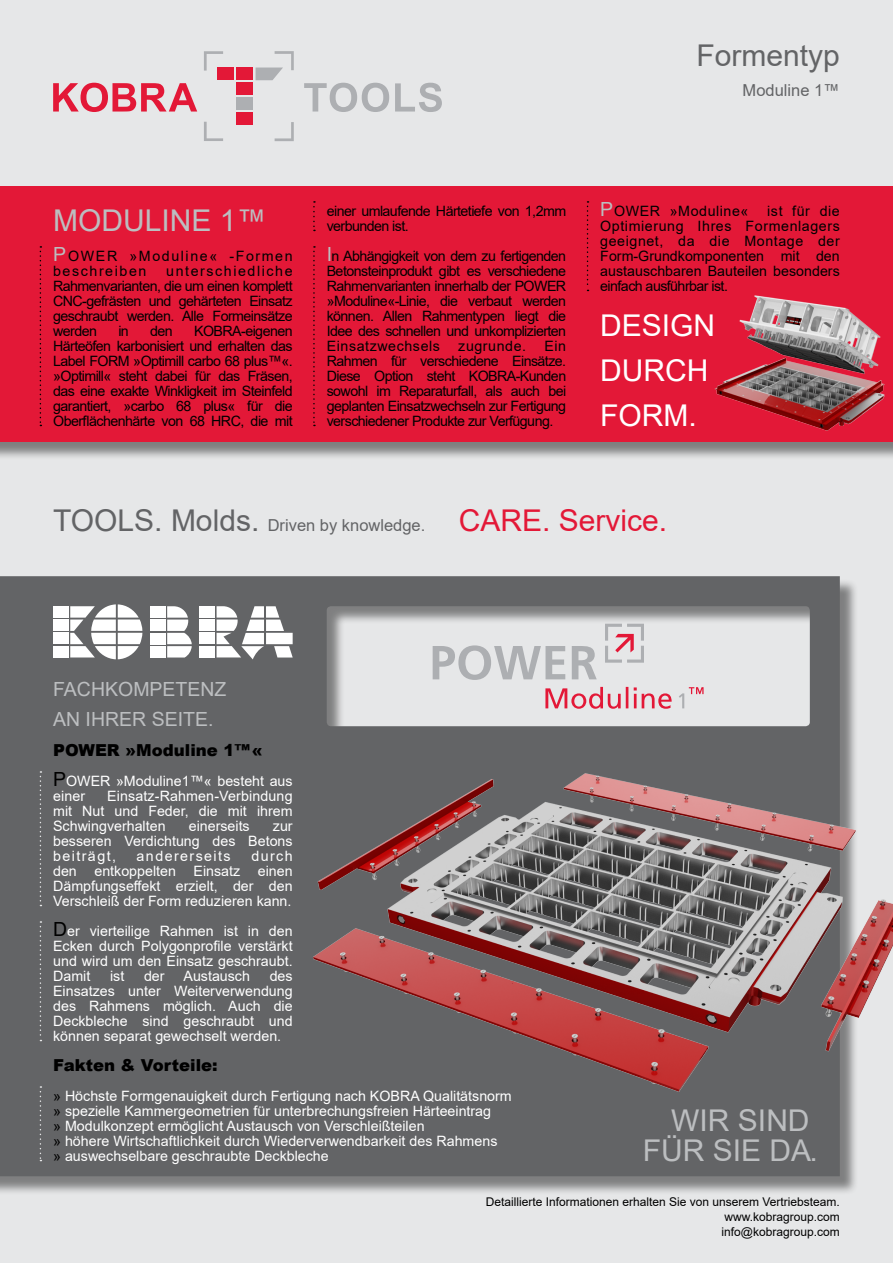
<style>
.page{position:relative;width:893px;height:1263px;background:#e6e7e8}
.page>*{position:absolute;margin:0;border:0;box-sizing:border-box;transform-origin:0 0}
.t1{font:30px/30px "Arial";color:#bcbec0;text-align:right}
.t2{font:30px/45px "Arial";color:#fff}
.t3{font:30px "Arial";color:#636466}
.t4{font:19.5px/30px "Arial";color:#bcbec0}
.t5{font:16.5px "Arial";color:#636466}
.t6{font:900 16.5px "Arial";color:#000}
.t7{font:14.25px/15px "Arial";letter-spacing:-.04em;color:#000;text-align:justify}
.t8{font:14.25px/15px "Arial";color:#fff;text-align:justify}
.t9{font:14.25px/15px "Arial";letter-spacing:.11em;color:#000}
.t10{font:14.25px "Arial";letter-spacing:.04em;color:#000}
.t11{font:14.25px "Arial";letter-spacing:.1em;color:#fff}
.t12{font:12px/15px "Arial";color:#000;text-align:justify}
.s1{font-size:19.5px;color:#bcbec0}
.s2{font-size:30px}
.s3{font-size:30px;color:#e31837}
.s4{font-size:19.5px;color:#000}
.s5{color:#000}
</style>
<div class="page">
<svg style="left:204px;top:51px;width:19px;height:20px"></svg>
<svg style="left:275px;top:122px;width:19px;height:19px"></svg>
<svg style="left:204px;top:122px;width:19px;height:19px"></svg>
<svg style="left:53px;top:83px;width:144px;height:29px"></svg>
<svg style="left:304px;top:83px;width:85px;height:29px"></svg>
<svg style="left:395px;top:83px;width:47px;height:29px"></svg>
<div style="left:236px;top:68px;width:17px;height:12px;background:#e31837"></div>
<div style="left:236px;top:82px;width:17px;height:13px;background:#e31837"></div>
<div style="left:236px;top:97px;width:17px;height:13px;background:#adafb2"></div>
<div style="left:236px;top:112px;width:17px;height:13px;background:#e31837"></div>
<svg style="left:256px;top:51px;width:38px;height:29px"></svg>
<div style="left:217px;top:68px;width:17px;height:12px;background:#e31837"></div>
<div style="left:0;top:188px;width:893px;height:272px;background:#000;opacity:.45"></div>
<div style="left:0;top:186px;width:893px;height:255px;background:#e31837"></div>
<svg style="left:40px;top:246px;width:1px;height:180px"></svg>
<svg style="left:313px;top:246px;width:2px;height:180px"></svg>
<svg style="left:313px;top:201px;width:2px;height:30px"></svg>
<svg style="left:587px;top:201px;width:1px;height:90px"></svg>
<div style="left:0;top:578px;width:858px;height:617px;background:#000;opacity:.45"></div>
<svg style="left:0;top:576px;width:840px;height:600px;fill:#636466"></svg>
<svg style="left:40px;top:771px;width:1px;height:135px"></svg>
<svg style="left:40px;top:921px;width:1px;height:120px"></svg>
<div style="left:150px;top:606px;width:15px;height:12px;background:#fff"></div>
<div style="left:199px;top:606px;width:16px;height:12px;background:#fff"></div>
<div style="left:199px;top:646px;width:16px;height:11px;background:#fff"></div>
<svg style="left:217px;top:606px;width:76px;height:53px;background:#b8b8b9"></svg>
<div style="left:199px;top:619px;width:16px;height:12px;background:#fff"></div>
<div style="left:199px;top:633px;width:16px;height:11px;background:#fff"></div>
<div style="left:150px;top:619px;width:15px;height:12px;background:#fff"></div>
<div style="left:150px;top:633px;width:15px;height:11px;background:#fff"></div>
<div style="left:150px;top:646px;width:15px;height:11px;background:#fff"></div>
<svg style="left:167px;top:606px;width:25px;height:51px"></svg>
<div style="left:53px;top:606px;width:15px;height:12px;background:#fff"></div>
<div style="left:53px;top:619px;width:15px;height:12px;background:#fff"></div>
<div style="left:53px;top:633px;width:15px;height:11px;background:#fff"></div>
<div style="left:53px;top:646px;width:15px;height:11px;background:#fff"></div>
<svg style="left:70px;top:604px;width:72px;height:55px;background:#c5c5c6"></svg>
<svg style="left:40px;top:1086px;width:1px;height:75px"></svg>
<svg style="left:545px;top:687px;width:159px;height:22px"></svg>
<svg style="left:433px;top:645px;width:164px;height:35px"></svg>
<svg style="left:605px;top:624px;width:39px;height:39px"></svg>
<img style="left:689px;top:295px;width:204px;height:150px">
<img style="left:255px;top:738px;width:638px;height:405px">
<h1 class="t3" style="left:696px;top:35px;width:145px">Formentyp</h1>
<p class="t5" style="left:743px;top:79px;width:99px">Moduline 1™</p>
<p class="t10" style="left:600px;top:201px;width:150px"><span class="s1">P</span>OWER »Moduline«</p>
<p class="t7" style="left:327px;top:204px;width:241px">einer umlaufende Härtetiefe von 1,2mm verbunden ist.</p>
<p class="t7" style="left:327px;top:249px;width:241px"><span class="s1">I</span>n Abhängigkeit von dem zu fertigenden Betonsteinprodukt gibt es verschiedene Rahmenvarianten innerhalb der POWER »Moduline«-Linie, die verbaut werden können. Allen Rahmentypen liegt die Idee des schnellen und unkomplizierten Einsatzwechsels</p>
<p class="t7" style="left:600px;top:204px;width:241px;text-indent:167px">ist für die Optimierung Ihres Formenlagers geeignet, da die Montage der Form-Grundkomponenten mit den austauschbaren Bauteilen besonders einfach ausführbar ist.</p>
<h1 class="t1" style="left:53px;top:205px;width:215px">MODULINE 1™</h1>
<p class="t9" style="left:53px;top:249px;width:241px"><span class="s1">P</span>OWER »Moduline« -Formen beschreiben</p>
<p class="t7" style="left:53px;top:264px;width:241px;text-indent:113px">unterschiedliche Rahmenvarianten, die um einen komplett CNC-gefrästen und gehärteten Einsatz geschraubt werden. Alle Formeinsätze werden</p>
<p class="t7" style="left:53px;top:324px;width:241px;text-indent:141px">KOBRA-eigenen Härteöfen karbonisiert und erhalten das Label FORM »Optimill carbo 68 plus™«. »Optimill« steht dabei für das Fräsen, das eine exakte Winkligkeit im Steinfeld garantiert, »carbo 68 plus« für die Oberflächenhärte von 68 HRC, die mit</p>
<h1 class="t2" style="left:600px;top:303px;width:117px">DESIGN<br>DURCH<br>FORM.</h1>
<p class="t7" style="left:118px;top:324px;width:12px">in</p>
<p class="t7" style="left:150px;top:324px;width:24px">den</p>
<p class="t7" style="left:327px;top:339px;width:241px;text-indent:218px">Ein Rahmen für verschiedene Einsätze.<br>Diese Option steht KOBRA-Kunden sowohl im Reparaturfall, als auch bei geplanten Einsatzwechseln zur Fertigung verschiedener Produkte zur Verfügung.</p>
<p class="t10" style="left:458px;top:336px;width:69px">zugrunde.</p>
<p class="t5" style="left:53px;top:514px;width:615px"><span class="s2">TOOLS. Molds.</span> Driven by knowledge. <span class="s3">CARE. Service.</span></p>
<h2 class="t4" style="left:53px;top:674px;width:175px">FACHKOMPETENZ<br>AN IHRER SEITE.</h2>
<p class="t6" style="left:53px;top:738px;width:211px">POWER »Moduline 1™«</p>
<p class="t8" style="left:53px;top:774px;width:241px"><span class="s4">P</span>OWER »Moduline1™« besteht aus einer</p>
<p class="t8" style="left:53px;top:789px;width:241px;text-indent:54px">Einsatz-Rahmen-Verbindung mit Nut und Feder, die mit ihrem Schwingverhalten</p>
<p class="t8" style="left:189px;top:819px;width:62px">einerseits</p>
<p class="t8" style="left:53px;top:819px;width:241px;text-indent:220px">zur besseren Verdichtung des Betons beiträgt,</p>
<p class="t8" style="left:53px;top:849px;width:241px;text-indent:198px">durch den entkoppelten Einsatz einen Dämpfungseffekt erzielt, der den Verschleiß der Form reduzieren kann.</p>
<p class="t8" style="left:53px;top:924px;width:241px"><span class="s4">D</span>er vierteilige Rahmen ist in den Ecken durch Polygonprofile verstärkt und wird um den Einsatz geschraubt.<br>Damit</p>
<p class="t11" style="left:137px;top:846px;width:96px">andererseits</p>
<p class="t8" style="left:53px;top:969px;width:241px;text-indent:217px">des Einsatzes unter Weiterverwendung des Rahmens möglich. Auch die Deckbleche sind geschraubt und können separat gewechselt werden.</p>
<p class="t8" style="left:110px;top:969px;width:16px">ist</p>
<p class="t8" style="left:144px;top:969px;width:22px">der</p>
<p class="t8" style="left:183px;top:969px;width:68px">Austausch</p>
<p class="t6" style="left:53px;top:1053px;width:166px">Fakten &amp; Vorteile:</p>
<p class="t8" style="left:53px;top:1089px;width:460px;text-align:left"><span class="s5">»</span> Höchste Formgenauigkeit durch Fertigung nach KOBRA Qualitätsnorm <span class="s5">»</span> spezielle Kammergeometrien für unterbrechungsfreien Härteeintrag<br><span class="s5">»</span> Modulkonzept ermöglicht Austausch von Verschleißteilen<br><span class="s5">»</span> höhere Wirtschaftlichkeit durch Wiederverwendbarkeit des Rahmens<br><span class="s5">»</span> auswechselbare geschraubte Deckbleche</p>
<h1 class="t1" style="left:643px;top:1105px;width:177px">WIR SIND<br>FÜR SIE DA.</h1>
<p class="t12" style="left:722px;top:1194px;width:120px;text-indent:-236px">Detaillierte Informationen erhalten Sie von unserem Vertriebsteam. www.kobragroup.com info@kobragroup.com</p>
</div>
